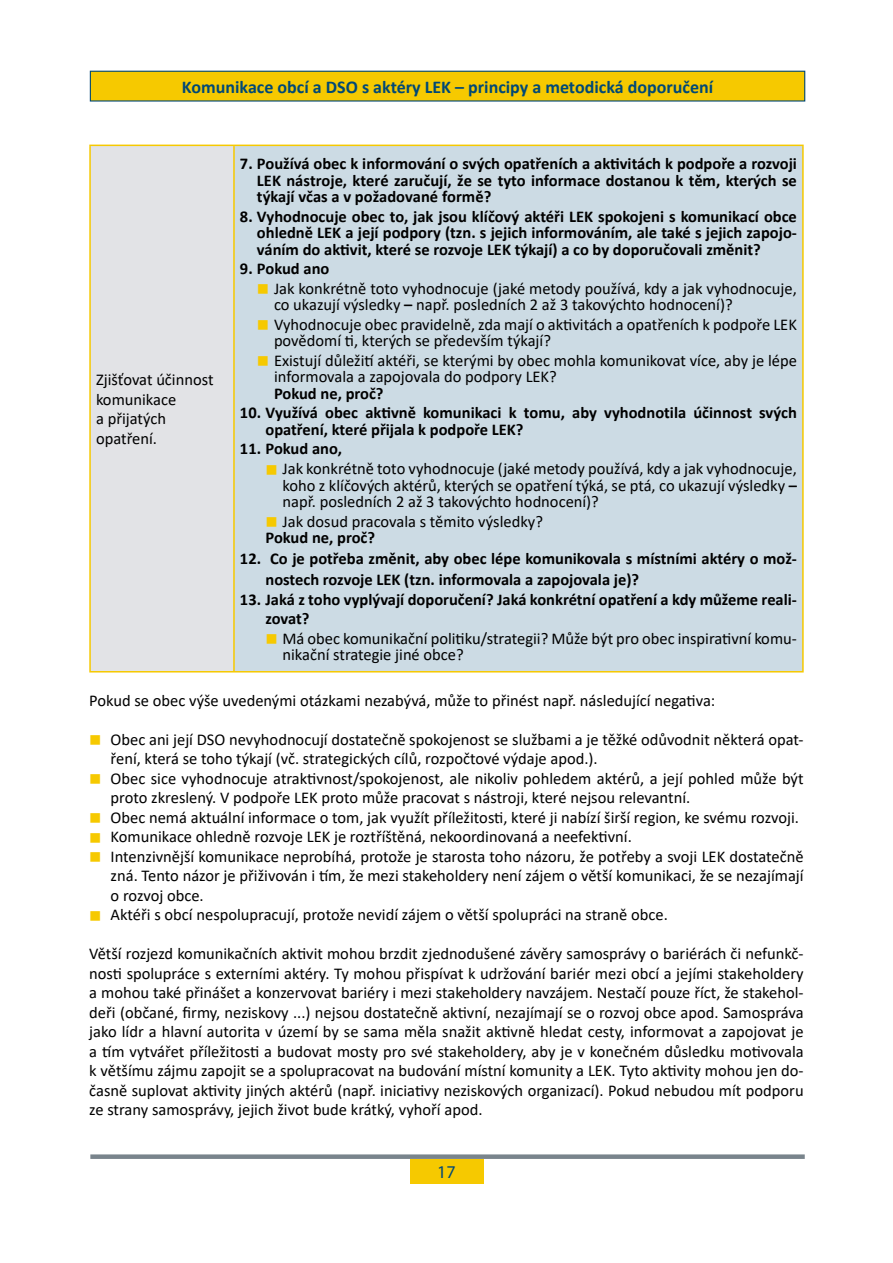
<style>
.page{position:relative;width:893px;height:1263px;background:#fff}
.page>*{position:absolute;margin:0;border:0;box-sizing:border-box;transform-origin:0 0}
.t1{font:700 18px "Calibri";color:#004876}
.t2{font:18px "Myriad Pro";color:#004876}
.List_Paragraph{font:16.5px/19.5px "Calibri";color:#000}
.List_Paragraph-2{font:700 16.5px/16.5px "Calibri";color:#000}
.s1{color:#f6c900}
.s2{font-weight:700}
</style>
<div class="page">
<div style="left:90px;top:71px;width:715px;height:30px;background:#f6c900"></div>
<div style="left:90px;top:71px;width:715px;height:31px;border:1px solid #004876"></div>
<div style="left:410px;top:1159px;width:74px;height:24px;background:#f6c900"></div>
<div style="left:90px;top:1154px;width:715px;height:5px;background:#79848c"></div>
<div style="left:90px;top:145px;width:144px;height:527px;background:#e2e3e6"></div>
<div style="left:234px;top:145px;width:569px;height:527px;background:#ccdbe4"></div>
<hr style="left:89px;top:145px;width:145px;height:1px;background:#f6c900">
<hr style="left:89px;top:146px;width:2px;height:525px;background:#f6c900">
<hr style="left:234px;top:145px;width:570px;height:1px;background:#f6c900">
<hr style="left:233px;top:146px;width:2px;height:525px;background:#f6c900">
<hr style="left:802px;top:146px;width:2px;height:525px;background:#f6c900">
<hr style="left:89px;top:671px;width:145px;height:1px;background:#f6c900">
<hr style="left:234px;top:671px;width:570px;height:1px;background:#f6c900">
<p class="t1" style="left:182px;top:74px;width:533px">Komunikace obcí a DSO s aktéry LEK – principy a metodická doporučení</p>
<p class="List_Paragraph-2" style="left:257px;top:155px;width:541px;text-align:justify;text-indent:-17px">7. Používá obec k informování o svých opatřeních a aktivitách k podpoře a rozvoji LEK nástroje, které zaručují, že se tyto informace dostanou k těm, kterých se týkají včas a v požadované formě?</p>
<p class="List_Paragraph-2" style="left:257px;top:208px;width:541px;text-align:justify;text-indent:-17px">8. Vyhodnocuje obec to, jak jsou klíčový aktéři LEK spokojeni s komunikací obce ohledně LEK a její podpory (tzn. s jejich informováním, ale také s jejich zapojo&shy;váním do aktivit, které se rozvoje LEK týkají) a co by doporučovali změnit?</p>
<p class="List_Paragraph-2" style="left:240px;top:260px;width:91px">9. Pokud ano</p>
<p class="List_Paragraph" style="left:274px;top:280px;width:524px;line-height:16.5px;text-indent:-17px"><span class="s1">■</span> Jak konkrétně toto vyhodnocuje (jaké metody používá, kdy a jak vyhodnocuje, co ukazují výsledky <span class="s2">–</span> např. posledních 2 až 3 takovýchto hodnocení)?</p>
<p class="List_Paragraph" style="left:274px;top:316px;width:524px;line-height:16.5px;text-indent:-17px"><span class="s1">■</span> Vyhodnocuje obec pravidelně, zda mají o aktivitách a opatřeních k podpoře LEK povědomí ti, kterých se především týkají?</p>
<p class="List_Paragraph" style="left:274px;top:352px;width:524px;line-height:16.5px;text-indent:-17px"><span class="s1">■</span> Existují důležití aktéři, se kterými by obec mohla komunikovat více, aby je lépe informovala a zapojovala do podpory LEK?</p>
<p class="List_Paragraph-2" style="left:274px;top:385px;width:111px">Pokud ne, proč?</p>
<p class="List_Paragraph-2" style="left:265px;top:404px;width:533px;text-indent:-26px">10. Využívá obec aktivně komunikaci k tomu, aby vyhodnotila účinnost svých opatření, které přijala k podpoře LEK?</p>
<p class="List_Paragraph-2" style="left:240px;top:440px;width:103px">11. Pokud ano,</p>
<p class="List_Paragraph" style="left:282px;top:460px;width:516px;line-height:16.5px;text-align:justify;text-indent:-17px"><span class="s1">■</span> Jak konkrétně toto vyhodnocuje (jaké metody používá, kdy a jak vyhodnocuje, koho z klíčových aktérů, kterých se opatření týká, se ptá, co ukazují výsledky <span class="s2">– </span>např. posledních 2 až 3 takovýchto hodnocení)?</p>
<p class="List_Paragraph" style="left:265px;top:511px;width:279px"><span class="s1">■</span> Jak dosud pracovala s těmito výsledky?</p>
<p class="List_Paragraph-2" style="left:265px;top:529px;width:111px">Pokud ne, proč?</p>
<p class="List_Paragraph-2" style="left:265px;top:548px;width:533px;line-height:21px;text-indent:-26px">12. Co je potřeba změnit, aby obec lépe komunikovala s místními aktéry o mož&shy;nostech rozvoje LEK (tzn. informovala a zapojovala je)?</p>
<p class="List_Paragraph-2" style="left:265px;top:589px;width:533px;line-height:19.5px;text-indent:-26px">13. Jaká z toho vyplývají doporučení? Jaká konkrétní opatření a kdy můžeme reali&shy;zovat?</p>
<p class="List_Paragraph" style="left:282px;top:629px;width:516px;line-height:16.5px;text-indent:-17px"><span class="s1">■</span> Má obec komunikační politiku/strategii? Může být pro obec inspirativní komu&shy;nikační strategie jiné obce?</p>
<p class="List_Paragraph" style="left:89px;top:690px;width:628px">Pokud se obec výše uvedenými otázkami nezabývá, může to přinést např. následující negativa:</p>
<p class="List_Paragraph" style="left:111px;top:729px;width:695px;text-indent:-21px"><span class="s1">■</span> Obec ani její DSO nevyhodnocují dostatečně spokojenost se službami a je těžké odůvodnit některá opat&shy;ření, která se toho týkají (vč. strategických cílů, rozpočtové výdaje apod.).</p>
<p class="List_Paragraph" style="left:111px;top:768px;width:695px;text-indent:-21px"><span class="s1">■</span> Obec sice vyhodnocuje atraktivnost/spokojenost, ale nikoliv pohledem aktérů, a její pohled může být proto zkreslený. V podpoře LEK proto může pracovat s nástroji, které nejsou relevantní.</p>
<p class="List_Paragraph" style="left:89px;top:807px;width:711px"><span class="s1">■</span> Obec nemá aktuální informace o tom, jak využít příležitosti, které ji nabízí širší region, ke svému rozvoji.</p>
<p class="List_Paragraph" style="left:89px;top:826px;width:544px"><span class="s1">■</span> Komunikace ohledně rozvoje LEK je roztříštěná, nekoordinovaná a neefektivní.</p>
<p class="List_Paragraph" style="left:111px;top:846px;width:695px;text-align:justify;text-indent:-21px"><span class="s1">■</span> Intenzivnější komunikace neprobíhá, protože je starosta toho názoru, že potřeby a svoji LEK dostatečně zná. Tento názor je přiživován i tím, že mezi stakeholdery není zájem o větší komunikaci, že se nezajímají o rozvoj obce.</p>
<p class="List_Paragraph" style="left:89px;top:904px;width:580px"><span class="s1">■</span> Aktéři s obcí nespolupracují, protože nevidí zájem o větší spolupráci na straně obce.</p>
<p class="List_Paragraph" style="left:89px;top:943px;width:716px;text-align:justify">Větší rozjezd komunikačních aktivit mohou brzdit zjednodušené závěry samosprávy o bariérách či nefunkč&shy;nosti spolupráce s externími aktéry. Ty mohou přispívat k udržování bariér mezi obcí a jejími stakeholdery a mohou také přinášet a konzervovat bariéry i mezi stakeholdery navzájem. Nestačí pouze říct, že stakehol&shy;deři (občané, firmy, neziskovy ...) nejsou dostatečně aktivní, nezajímají se o rozvoj obce apod. Samospráva jako lídr a hlavní autorita v území by se sama měla snažit aktivně hledat cesty, informovat a zapojovat je a tím vytvářet příležitosti a budovat mosty pro své stakeholdery, aby je v konečném důsledku motivovala k většímu zájmu zapojit se a spolupracovat na budování místní komunity a LEK. Tyto aktivity mohou jen do&shy;časně suplovat aktivity jiných aktérů (např. iniciativy neziskových organizací). Pokud nebudou mít podporu ze strany samosprávy, jejich život bude krátký, vyhoří apod.</p>
<p class="List_Paragraph" style="left:96px;top:370px;width:119px">Zjišťovat účinnost komunikace</p>
<p class="List_Paragraph" style="left:96px;top:409px;width:71px">a přijatých</p>
<p class="List_Paragraph" style="left:96px;top:428px;width:62px">opatření.</p>
<p class="t2" style="left:437px;top:1160px;width:20px">17</p>
</div>
